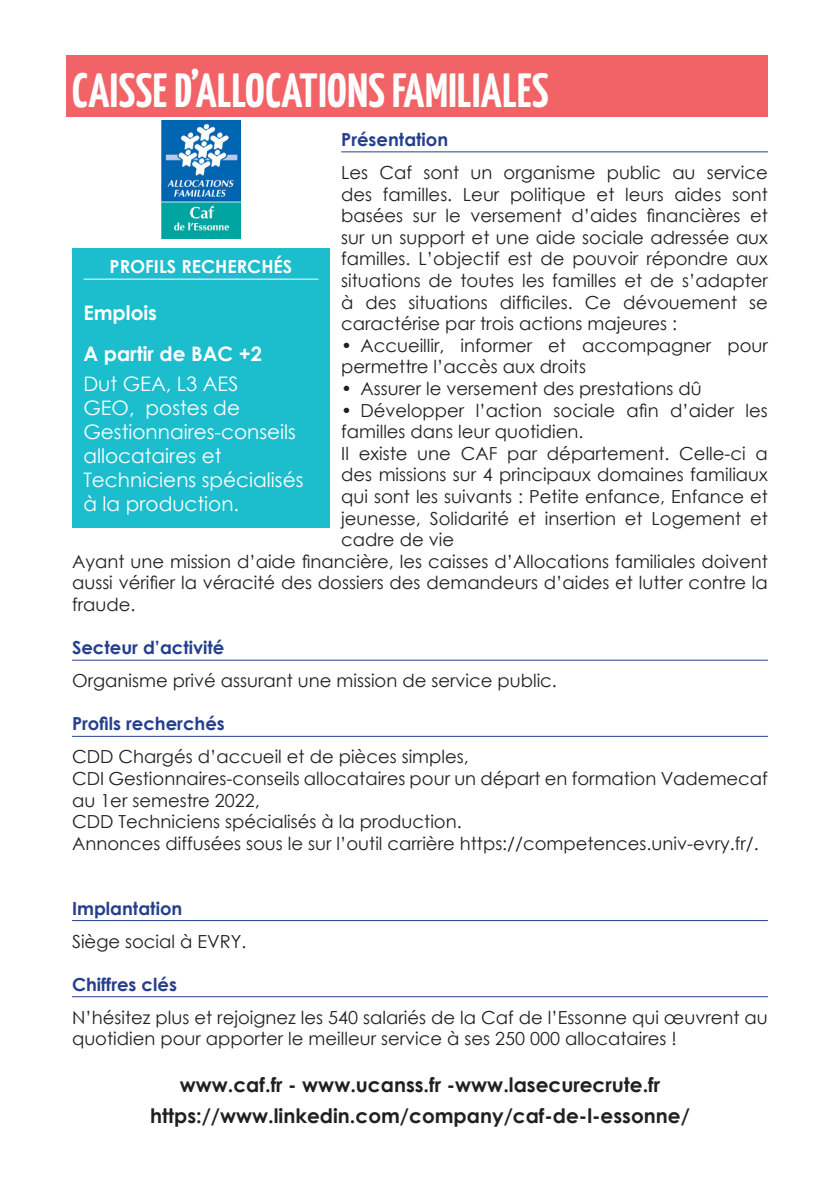
<style>
.page{position:relative;width:840px;height:1191px;background:#fff}
.page>*{position:absolute;margin:0;border:0;box-sizing:border-box;transform-origin:0 0}
.titre_1{font:700 48px "Yanone Kaffeesatz";letter-spacing:.01em;color:#fff}
.texte_profil_recherc{font:20px/24px "Century Gothic";color:#fff}
.site{font:700 20px "Century Gothic";color:#231f20}
.intertitre_profil_re{font:700 20px "Century Gothic";color:#fff}
.t1{font:18px/21.6px "Century Gothic";color:#231f20}
.texte_principal_-_in{font:700 18px "Century Gothic";color:#253f8e}
.titre_profil_recherc{font:700 18px "Century Gothic";color:#fff}
</style>
<div class="page">
<div style="left:66px;top:55px;width:701px;height:62px;background:#f16366"></div>
<hr style="left:341px;top:151px;width:426px;height:1px;background:#253f8e">
<hr style="left:72px;top:660px;width:695px;height:1px;background:#253f8e">
<hr style="left:72px;top:736px;width:695px;height:1px;background:#253f8e">
<hr style="left:72px;top:920px;width:695px;height:1px;background:#253f8e">
<hr style="left:72px;top:996px;width:695px;height:1px;background:#253f8e">
<img style="left:161px;top:121px;width:80px;height:117px">
<div style="left:72px;top:248px;width:258px;height:279px;background:#1cbdcc"></div>
<hr style="left:83px;top:279px;width:235px;height:1px;background:#fff">
<p class="titre_1" style="left:72px;top:61px;width:477px">CAISSE D’ALLOCATIONS FAMILIALES</p>
<p class="texte_principal_-_in" style="left:341px;top:126px;width:108px">Présentation</p>
<p class="t1" style="left:341px;top:161px;width:428px;text-align:justify">Les Caf sont un organisme public au service des familles. Leur politique et leurs aides sont basées sur le versement d’aides financières et sur un support et une aide sociale adressée aux familles. L’objectif est de pouvoir répondre aux situations de toutes les familles et de s’adapter à des situations difficiles. Ce dévouement se caractérise par trois actions majeures :</p>
<p class="t1" style="left:341px;top:334px;width:428px">• Accueillir, informer et accompagner pour permettre l’accès aux droits</p>
<p class="t1" style="left:341px;top:377px;width:362px">• Assurer le versement des prestations dû</p>
<p class="t1" style="left:341px;top:399px;width:428px">• Développer l’action sociale afin d’aider les familles dans leur quotidien.</p>
<p class="t1" style="left:341px;top:442px;width:428px;text-align:justify">Il existe une CAF par département. Celle-ci a des missions sur 4 principaux domaines familiaux qui sont les suivants : Petite enfance, Enfance et jeunesse, Solidarité et insertion et Logement et cadre de vie</p>
<p class="t1" style="left:72px;top:550px;width:697px;text-align:justify">Ayant une mission d’aide financière, les caisses d’Allocations familiales doivent aussi vérifier la véracité des dossiers des demandeurs d’aides et lutter contre la fraude.</p>
<p class="texte_principal_-_in" style="left:72px;top:634px;width:154px">Secteur d’activité</p>
<p class="t1" style="left:72px;top:669px;width:483px">Organisme privé assurant une mission de service public.</p>
<p class="texte_principal_-_in" style="left:72px;top:710px;width:154px">Profils recherchés</p>
<p class="t1" style="left:72px;top:746px;width:398px">CDD Chargés d’accueil et de pièces simples,</p>
<p class="t1" style="left:72px;top:767px;width:697px">CDI Gestionnaires-conseils allocataires pour un départ en formation Vademecaf au 1er semestre 2022,</p>
<p class="t1" style="left:72px;top:810px;width:388px">CDD Techniciens spécialisés à la production.</p>
<p class="t1" style="left:72px;top:832px;width:685px">Annonces diffusées sous le sur l’outil carrière https://competences.univ-evry.fr/.</p>
<p class="titre_profil_recherc" style="left:110px;top:253px;width:184px">PROFILS RECHERCHÉS</p>
<p class="intertitre_profil_re" style="left:83px;top:297px;width:75px">Emplois</p>
<p class="intertitre_profil_re" style="left:83px;top:338px;width:180px">A partir de BAC +2</p>
<p class="texte_profil_recherc" style="left:83px;top:371px;width:221px">Dut GEA, L3 AES<br>GEO, postes de<br>Gestionnaires-conseils allocataires et<br>Techniciens spécialisés à la production.</p>
<p class="texte_principal_-_in" style="left:72px;top:894px;width:112px">Implantation</p>
<p class="t1" style="left:72px;top:930px;width:173px">Siège social à EVRY.</p>
<p class="texte_principal_-_in" style="left:72px;top:970px;width:106px">Chiffres clés</p>
<p class="t1" style="left:72px;top:1006px;width:697px">N’hésitez plus et rejoignez les 540 salariés de la Caf de l’Essonne qui œuvrent au quotidien pour apporter le meilleur service à ses 250 000 allocataires !</p>
<p class="site" style="left:180px;top:1069px;width:481px">www.caf.fr - www.ucanss.fr -www.lasecurecrute.fr</p>
<p class="site" style="left:150px;top:1100px;width:541px">https://www.linkedin.com/company/caf-de-l-essonne/</p>
</div>
